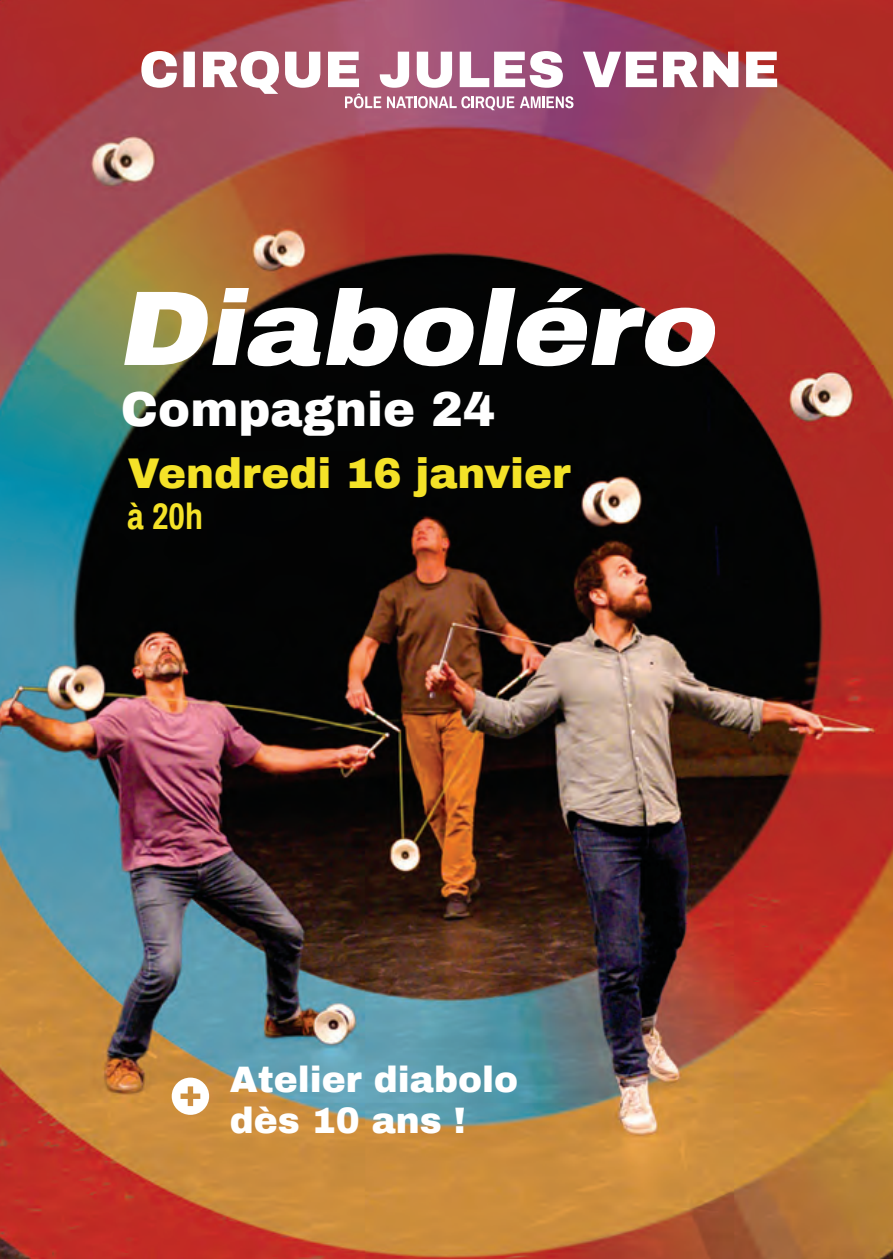
<style>
.page{position:relative;width:893px;height:1259px;background:#fff}
.page>*{position:absolute;margin:0;border:0;box-sizing:border-box;transform-origin:0 0}
.t1{font:italic 900 106.2px "Archivo";color:#fff;scale:1.09 1}
.t2{font:900 48px "Archivo";color:#fff}
.t3{font:900 42px "Archivo";color:#f4e228}
.t4{font:900 36px/41.1px "Archivo";color:#fff}
.t5{font:700 36px "Archivo Narrow";color:#f4e228}
</style>
<div class="page">
<img style="left:0;top:0;width:893px;height:1259px">
<svg style="left:141px;top:51px;width:636px;height:59px"></svg>
<svg style="left:172px;top:1077px;width:37px;height:38px"></svg>
<p class="t1" style="left:116px;top:263px;width:571px">Diaboléro</p>
<p class="t2" style="left:121px;top:380px;width:376px">Compagnie 24</p>
<p class="t3" style="left:128px;top:447px;width:445px">Vendredi 16 janvier</p>
<p class="t5" style="left:128px;top:491px;width:77px">à 20h</p>
<p class="t4" style="left:230px;top:1058px;width:290px">Atelier diabolo dès 10 ans !</p>
</div>
